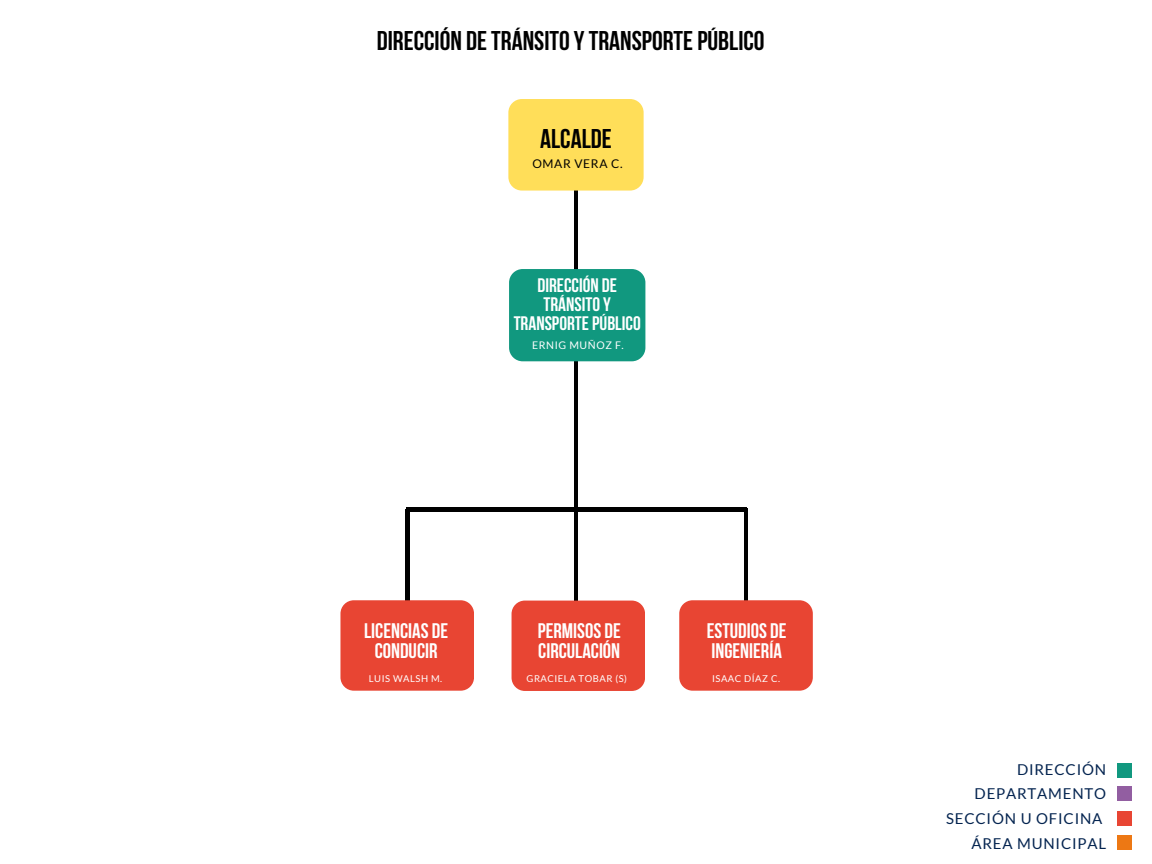
<style>
.page{position:relative;width:1152px;height:864px;background:#fff}
.page>*{position:absolute;margin:0;border:0;box-sizing:border-box;transform-origin:0 0}
.t1{font:700 27px "Bebas Neue";color:#000}
.t2{font:700 21px/20.2px "Bebas Neue";color:#fff}
.t3{font:700 19.5px/19.2px "Bebas Neue";color:#fff;text-align:center}
.t4{font:15px/24.8px "Lato";letter-spacing:.055em;color:#042450;text-align:right}
.t5{font:12px "Lato";letter-spacing:.055em;color:#000}
.t6{font:10.5px "Lato";letter-spacing:.055em;color:#fff}
.t7{font:9.45px "Lato";letter-spacing:.055em;color:#fff}
</style>
<div class="page">
<hr style="left:575px;top:183px;width:3px;height:425px;background:#000">
<div style="left:512px;top:601px;width:133px;height:90px;background:#e84533;border-radius:13px"></div>
<hr style="left:406px;top:509px;width:3px;height:99px;background:#000">
<div style="left:340px;top:600px;width:134px;height:91px;background:#e84533;border-radius:13px"></div>
<div style="left:509px;top:269px;width:136px;height:92px;background:#11987f;border-radius:14px"></div>
<div style="left:508px;top:99px;width:136px;height:92px;background:#ffde59;border-radius:14px"></div>
<hr style="left:745px;top:508px;width:3px;height:99px;background:#000">
<hr style="left:406px;top:508px;width:341px;height:3px;background:#000">
<div style="left:679px;top:600px;width:134px;height:91px;background:#e84533;border-radius:13px"></div>
<div style="left:1117px;top:786px;width:15px;height:15px;background:#925ea1"></div>
<div style="left:1117px;top:835px;width:15px;height:15px;background:#ed7814"></div>
<div style="left:1117px;top:811px;width:15px;height:15px;background:#e84533"></div>
<div style="left:1117px;top:763px;width:15px;height:14px;background:#11987f"></div>
<h6 class="t1" style="left:377px;top:30px;width:389px">DIRECCIÓN DETRÁNSITOYTRANSPORTE PÚBLICO</h6>
<h2 class="t1" style="left:540px;top:128px;width:73px">ALCALDE</h2>
<h5 class="t5" style="left:532px;top:157px;width:92px">OMAR VERA C.</h5>
<h3 class="t3" style="left:514px;top:277px;width:129px">DIRECCIÓN DE<br>TRÁNSITOY<br>TRANSPORTEPÚBLICO</h3>
<h3 class="t6" style="left:532px;top:338px;width:93px">ERNIG MUÑOZ F.</h3>
<p class="t2" style="left:364px;top:622px;width:85px;text-align:center">LICENCIAS DE<br>CONDUCIR</p>
<h4 class="t7" style="left:369px;top:673px;width:75px">LUIS WALSH M.</h4>
<h3 class="t2" style="left:538px;top:622px;width:85px">PERMISOS DE<br>CIRCULACIÓN</h3>
<h3 class="t7" style="left:527px;top:673px;width:102px">GRACIELA TOBAR (S)</h3>
<p class="t2" style="left:707px;top:622px;width:81px">ESTUDIOS DE<br>INGENIERÍA</p>
<p class="t7" style="left:712px;top:673px;width:69px">ISAAC DÍAZ C.</p>
<h1 class="t4" style="left:946px;top:756px;width:162px">DIRECCIÓN<br>DEPARTAMENTO<br>SECCIÓN U OFICINA<br>ÁREA MUNICIPAL</h1>
</div>
